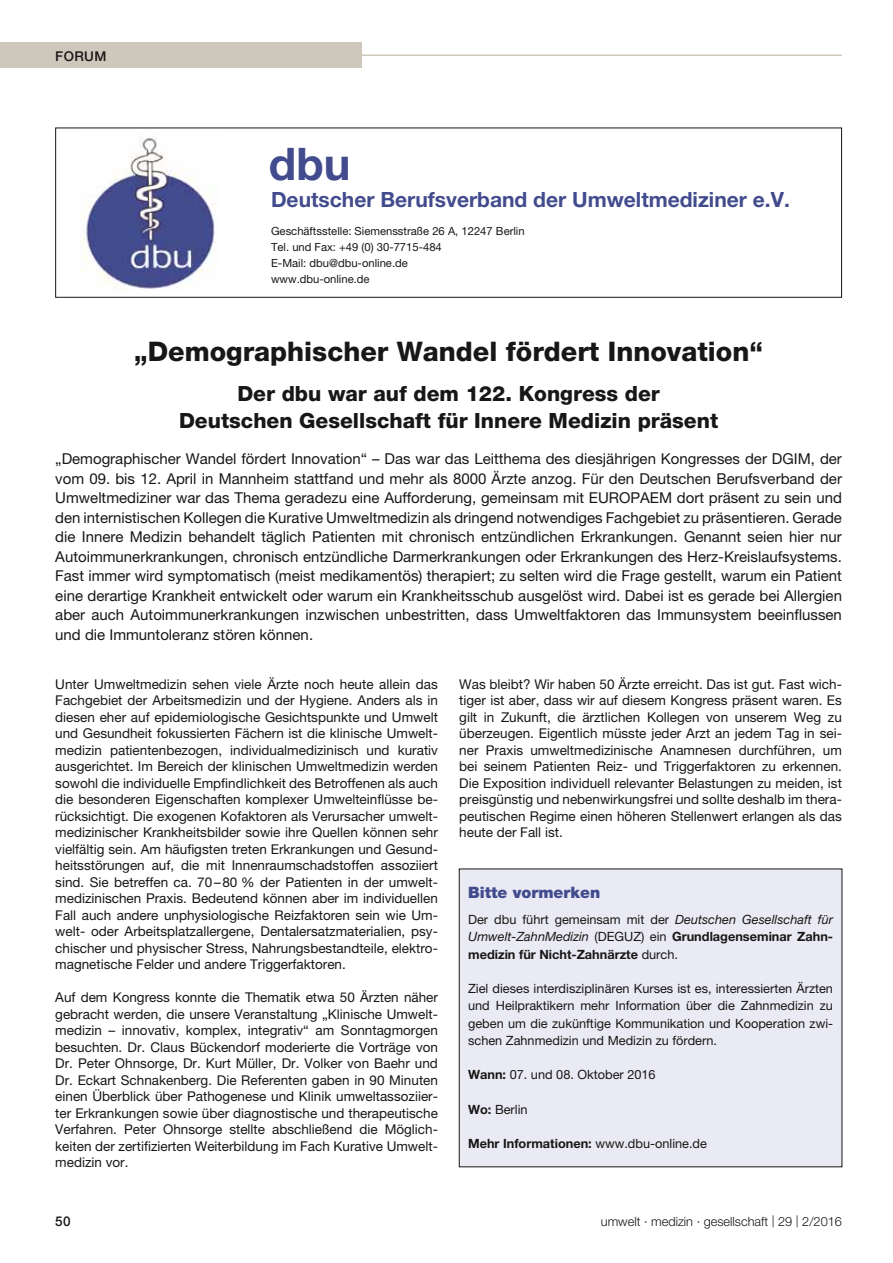
<style>
.page{position:relative;width:893px;height:1263px;background:#fff}
.page>*{position:absolute;margin:0;border:0;box-sizing:border-box;transform-origin:0 0}
.t1{font:700 45px "Helvetica Neue";color:#424b8d}
.t2{font:800 27px "Helvetica Neue";color:#181716}
.t3{font:800 21px/27px "Helvetica Neue";color:#181716;text-align:center}
.t4{font:700 21px "Helvetica Neue";color:#424b8d}
.t5{font:900 15.75px "Helvetica Neue";color:#424b8d}
.t6{font:15px/19.5px "Helvetica Neue";color:#181716;text-align:justify}
.t7{font:13.5px/16.5px "Helvetica Neue";color:#181716;text-align:justify}
.t8{font:500 13.5px "Helvetica Neue";letter-spacing:.03em;color:#181716}
.t9{font:12.75px/17.2px "Helvetica Neue";color:#181716;text-align:justify}
.t10{font:700 12.75px/17.2px "Helvetica Neue";color:#181716;text-align:justify}
.t11{font:300 12.75px "Helvetica Neue";color:#181716}
.t12{font:11.25px/15.8px "Helvetica Neue";color:#181716}
.s1{font-weight:400}
.s2{font-weight:400;font-style:italic}
.s3{font-weight:700}
.s4{font-size:15.9px}
</style>
<div class="page">
<hr style="left:361px;top:55px;width:481px;height:1px;background:#cec7bb">
<div style="left:0;top:43px;width:361px;height:25px;background:#cec7bb"></div>
<div style="left:55px;top:128px;width:787px;height:170px;border:1px solid #181716"></div>
<img style="left:79px;top:134px;width:137px;height:155px">
<div style="left:459px;top:869px;width:383px;height:298px;background:#eaeaf4"></div>
<p class="t8" style="left:55px;top:48px;width:53px">FORUM</p>
<h1 class="t1" style="left:269px;top:136px;width:83px">dbu</h1>
<h3 class="t4" style="left:271px;top:186px;width:520px">Deutscher Berufsverband der Umweltmediziner e.V.</h3>
<p class="t12" style="left:271px;top:223px;width:255px">Geschäftsstelle: Siemensstraße 26 A, 12247 Berlin Tel. und Fax: +49 (0) 30-7715-484<br>E-Mail: dbu@dbu-online.de<br>www.dbu-online.de</p>
<h2 class="t2" style="left:134px;top:335px;width:630px">„Demographischer Wandel fördert Innovation“</h2>
<h3 class="t3" style="left:179px;top:380px;width:541px">Der dbu war auf dem 122. Kongress der<br>Deutschen Gesellschaft für Innere Medizin präsent</h3>
<p class="t6" style="left:55px;top:449px;width:788px">„Demographischer Wandel fördert Innovation“ – Das war das Leitthema des diesjährigen Kongresses der DGIM, der vom 09. bis 12. April in Mannheim stattfand und mehr als 8000 Ärzte anzog. Für den Deutschen Berufsverband der Umweltmediziner war das Thema geradezu eine Aufforderung, gemeinsam mit EUROPAEM dort präsent zu sein und den internistischen Kollegen die Kurative Umweltmedizin als dringend notwendiges Fachgebiet zu präsentieren. Gerade die Innere Medizin behandelt täglich Patienten mit chronisch entzündlichen Erkrankungen. Genannt seien hier nur Autoimmunerkrankungen, chronisch entzündliche Darmerkrankungen oder Erkrankungen des Herz-Kreislaufsystems.<br>Fast immer wird symptomatisch (meist medikamentös) therapiert; zu selten wird die Frage gestellt, warum ein Patient eine derartige Krankheit entwickelt oder warum ein Krankheitsschub ausgelöst wird. Dabei ist es gerade bei Allergien aber auch Autoimmunerkrankungen inzwischen unbestritten, dass Umweltfaktoren das Immunsystem beeinflussen und die Immuntoleranz stören können.</p>
<p class="t7" style="left:55px;top:675px;width:384px">Unter Umweltmedizin sehen viele Ärzte noch heute allein das Fachgebiet der Arbeitsmedizin und der Hygiene. Anders als in diesen eher auf epidemiologische Gesichtspunkte und Umwelt und Gesundheit fokussierten Fächern ist die klinische Umwelt&shy;medizin patientenbezogen, individualmedizinisch und kurativ ausgerichtet. Im Bereich der klinischen Umweltmedizin werden sowohl die individuelle Empfindlichkeit des Betroffenen als auch die besonderen Eigenschaften komplexer Umwelteinflüsse be&shy;rücksichtigt. Die exogenen Kofaktoren als Verursacher umwelt&shy;medizinischer Krankheitsbilder sowie ihre Quellen können sehr vielfältig sein. Am häufigsten treten Erkrankungen und Gesund&shy;heitsstörungen auf, die mit Innenraumschadstoffen assoziiert sind. Sie betreffen ca. 70–80 % der Patienten in der umwelt&shy;medizinischen Praxis. Bedeutend können aber im individuellen Fall auch andere unphysiologische Reizfaktoren sein wie Um&shy;welt- oder Arbeitsplatzallergene, Dentalersatzmaterialien, psy&shy;chischer und physischer Stress, Nahrungsbestandteile, elektro&shy;magnetische Felder und andere Triggerfaktoren.</p>
<p class="t7" style="left:55px;top:989px;width:384px">Auf dem Kongress konnte die Thematik etwa 50 Ärzten näher gebracht werden, die unsere Veranstaltung „Klinische Umwelt&shy;medizin – innovativ, komplex, integrativ“ am Sonntagmorgen besuchten. Dr. Claus Bückendorf moderierte die Vorträge von Dr. Peter Ohnsorge, Dr. Kurt Müller, Dr. Volker von Baehr und Dr. Eckart Schnakenberg. Die Referenten gaben in 90 Minuten einen Überblick über Pathogenese und Klinik umweltassoziier&shy;ter Erkrankungen sowie über diagnostische und therapeutische Verfahren. Peter Ohnsorge stellte abschließend die Möglich&shy;keiten der zertifizierten Weiterbildung im Fach Kurative Umwelt&shy;medizin vor.</p>
<p class="t7" style="left:459px;top:675px;width:384px">Was bleibt? Wir haben 50 Ärzte erreicht. Das ist gut. Fast wich&shy;tiger ist aber, dass wir auf diesem Kongress präsent waren. Es gilt in Zukunft, die ärztlichen Kollegen von unserem Weg zu überzeugen. Eigentlich müsste jeder Arzt an jedem Tag in sei&shy;ner Praxis umweltmedizinische Anamnesen durchführen, um bei seinem Patienten Reiz- und Triggerfaktoren zu erkennen.<br>Die Exposition individuell relevanter Belastungen zu meiden, ist preisgünstig und nebenwirkungsfrei und sollte deshalb im thera&shy;peutischen Regime einen höheren Stellenwert erlangen als das heute der Fall ist.</p>
<p class="t5" style="left:468px;top:883px;width:134px">Bitte vormerken</p>
<p class="t10" style="left:468px;top:911px;width:366px"><span class="s1">Der dbu führt gemeinsam mit der</span> <span class="s2">Deutschen Gesellschaft für Umwelt-ZahnMedizin</span> <span class="s1">(DEGUZ) ein</span> Grundlagenseminar Zahn&shy;medizin für Nicht-Zahnärzte <span class="s1">durch.</span></p>
<p class="t9" style="left:468px;top:980px;width:366px">Ziel dieses interdisziplinären Kurses ist es, interessierten Ärzten und Heilpraktikern mehr Information über die Zahnmedizin zu geben um die zukünftige Kommunikation und Kooperation zwi&shy;schen Zahnmedizin und Medizin zu fördern.</p>
<p class="t9" style="left:468px;top:1066px;width:189px"><span class="s3">Wann:</span> 07. und 08. Oktober 2016</p>
<p class="t9" style="left:468px;top:1100px;width:61px"><span class="s3">Wo:</span> Berlin</p>
<p class="t10" style="left:468px;top:1135px;width:240px">Mehr Informationen: <span class="s1">www.dbu-online.de</span></p>
<p class="t8" style="left:55px;top:1213px;width:17px">50</p>
<p class="t11" style="left:601px;top:1213px;width:243px">umwelt · medizin · gesellschaft <span class="s4">|</span> 29 <span class="s4">|</span> 2/2016</p>
</div>
